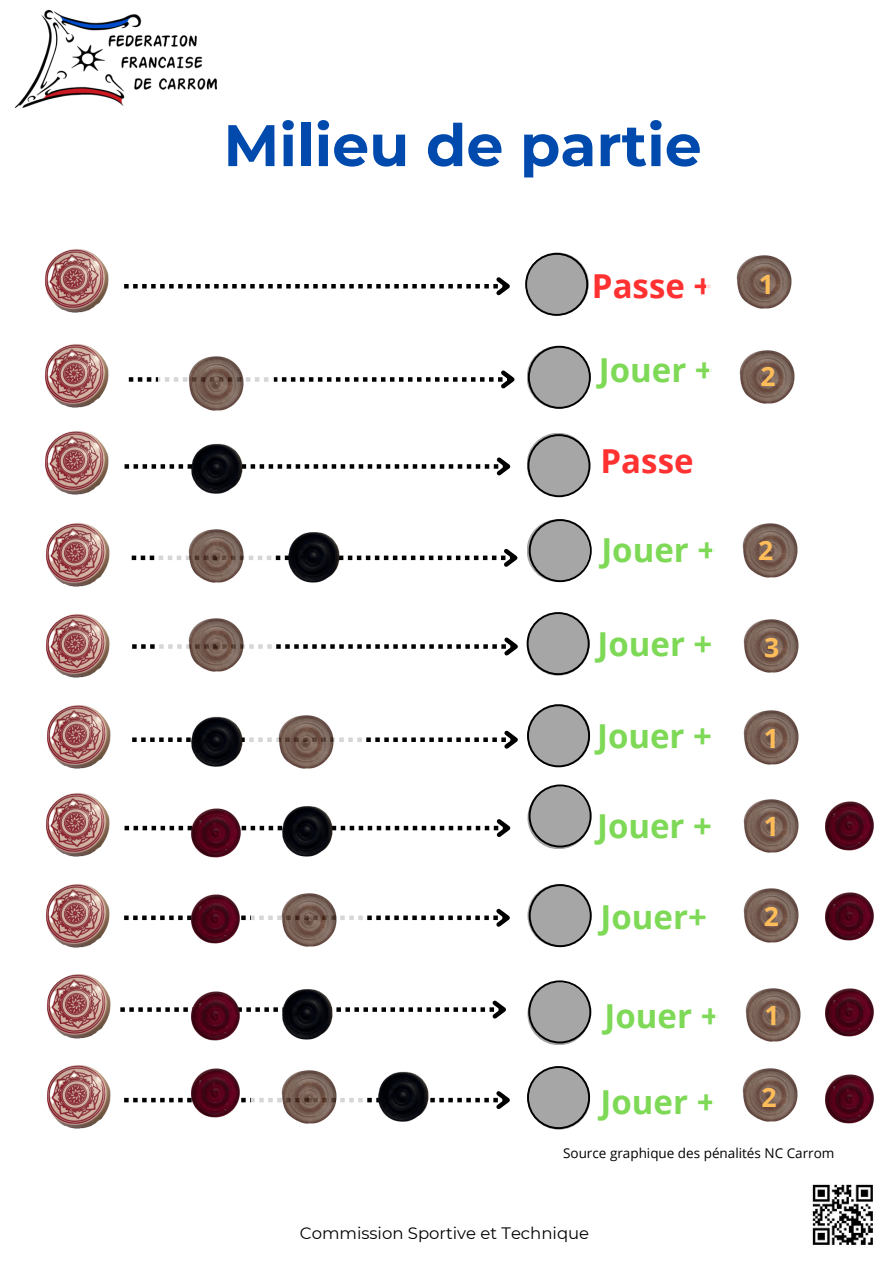
<style>
.page{position:relative;width:893px;height:1264px;background:#fff}
.page>*{position:absolute;margin:0;border:0;box-sizing:border-box;transform-origin:0 0}
.t1{font:700 58.5px "Montserrat";color:#004aad}
.t2{font:700 33px "Open Sans";color:#7ed957}
.t3{font:700 33px "Open Sans";color:#ff3131}
.t4{font:700 26.55px "Open Sans";color:#ffbd59}
.t5{font:16.5px "Montserrat";color:#000}
.t6{font:13.5px "Open Sans";color:#000}
</style>
<div class="page">
<img style="left:16px;top:10px;width:200px;height:97px">
<img style="left:45px;top:249px;width:64px;height:64px">
<img style="left:45px;top:344px;width:64px;height:64px">
<img style="left:45px;top:431px;width:64px;height:64px">
<img style="left:46px;top:523px;width:64px;height:64px">
<img style="left:46px;top:614px;width:64px;height:64px">
<img style="left:47px;top:705px;width:64px;height:64px">
<img style="left:46px;top:793px;width:64px;height:64px">
<img style="left:46px;top:884px;width:64px;height:64px">
<img style="left:47px;top:974px;width:64px;height:65px">
<img style="left:47px;top:1065px;width:64px;height:64px">
<svg style="left:124px;top:277px;width:386px;height:19px"></svg>
<svg style="left:129px;top:370px;width:386px;height:19px"></svg>
<svg style="left:124px;top:457px;width:387px;height:19px"></svg>
<svg style="left:132px;top:548px;width:386px;height:19px"></svg>
<svg style="left:124px;top:819px;width:387px;height:18px"></svg>
<svg style="left:124px;top:908px;width:386px;height:19px"></svg>
<svg style="left:120px;top:1000px;width:386px;height:19px"></svg>
<svg style="left:124px;top:1091px;width:386px;height:19px"></svg>
<img style="left:159px;top:356px;width:114px;height:55px">
<img style="left:159px;top:529px;width:114px;height:54px">
<img style="left:297px;top:767px;width:19px;height:2px">
<img style="left:251px;top:893px;width:115px;height:54px">
<img style="left:251px;top:1070px;width:115px;height:54px">
<img style="left:736px;top:255px;width:56px;height:54px">
<img style="left:739px;top:350px;width:56px;height:54px">
<img style="left:742px;top:523px;width:56px;height:55px">
<img style="left:743px;top:619px;width:56px;height:54px">
<img style="left:743px;top:710px;width:56px;height:55px">
<img style="left:743px;top:799px;width:56px;height:54px">
<img style="left:743px;top:888px;width:56px;height:55px">
<img style="left:745px;top:988px;width:56px;height:54px">
<img style="left:742px;top:1068px;width:56px;height:54px">
<img style="left:279px;top:806px;width:59px;height:51px">
<img style="left:188px;top:443px;width:59px;height:51px">
<img style="left:285px;top:532px;width:59px;height:51px">
<img style="left:279px;top:989px;width:59px;height:51px">
<img style="left:375px;top:1071px;width:59px;height:51px">
<img style="left:189px;top:808px;width:54px;height:50px">
<img style="left:188px;top:894px;width:54px;height:50px">
<img style="left:188px;top:1068px;width:54px;height:50px">
<img style="left:188px;top:991px;width:54px;height:50px">
<img style="left:825px;top:801px;width:49px;height:50px">
<img style="left:825px;top:892px;width:49px;height:49px">
<img style="left:825px;top:988px;width:49px;height:49px">
<img style="left:825px;top:1074px;width:49px;height:50px">
<svg style="left:528px;top:346px;width:63px;height:63px"></svg>
<svg style="left:527px;top:434px;width:63px;height:63px"></svg>
<svg style="left:132px;top:612px;width:457px;height:63px"></svg>
<svg style="left:132px;top:704px;width:458px;height:63px"></svg>
<svg style="left:528px;top:884px;width:63px;height:63px"></svg>
<svg style="left:528px;top:980px;width:63px;height:63px"></svg>
<svg style="left:527px;top:1066px;width:63px;height:63px"></svg>
<svg style="left:528px;top:519px;width:63px;height:63px"></svg>
<svg style="left:528px;top:784px;width:63px;height:63px"></svg>
<svg style="left:525px;top:253px;width:63px;height:63px"></svg>
<img style="left:812px;top:1184px;width:61px;height:61px">
<p class="t1" style="left:223px;top:109px;width:479px">Milieu de partie</p>
<p class="t3" style="left:592px;top:263px;width:122px">Passe +</p>
<p class="t2" style="left:598px;top:347px;width:116px">Jouer +</p>
<p class="t3" style="left:600px;top:438px;width:94px">Passe</p>
<p class="t2" style="left:601px;top:526px;width:116px">Jouer +</p>
<p class="t2" style="left:597px;top:621px;width:116px">Jouer +</p>
<p class="t4" style="left:758px;top:265px;width:17px">1</p>
<p class="t4" style="left:760px;top:357px;width:17px">2</p>
<p class="t4" style="left:758px;top:532px;width:17px">2</p>
<p class="t4" style="left:764px;top:628px;width:17px">3</p>
<p class="t2" style="left:597px;top:712px;width:116px">Jouer +</p>
<p class="t4" style="left:763px;top:720px;width:17px">1</p>
<p class="t2" style="left:597px;top:802px;width:116px">Jouer +</p>
<p class="t4" style="left:763px;top:807px;width:17px">1</p>
<p class="t2" style="left:600px;top:893px;width:108px">Jouer+</p>
<p class="t4" style="left:763px;top:898px;width:17px">2</p>
<p class="t2" style="left:604px;top:992px;width:116px">Jouer +</p>
<p class="t4" style="left:764px;top:997px;width:17px">1</p>
<p class="t4" style="left:761px;top:1079px;width:17px">2</p>
<p class="t6" style="left:563px;top:1143px;width:273px">Source graphique des pénalités NC Carrom</p>
<p class="t2" style="left:600px;top:1078px;width:116px">Jouer +</p>
<p class="t5" style="left:300px;top:1223px;width:291px">Commission Sportive et Technique</p>
</div>
